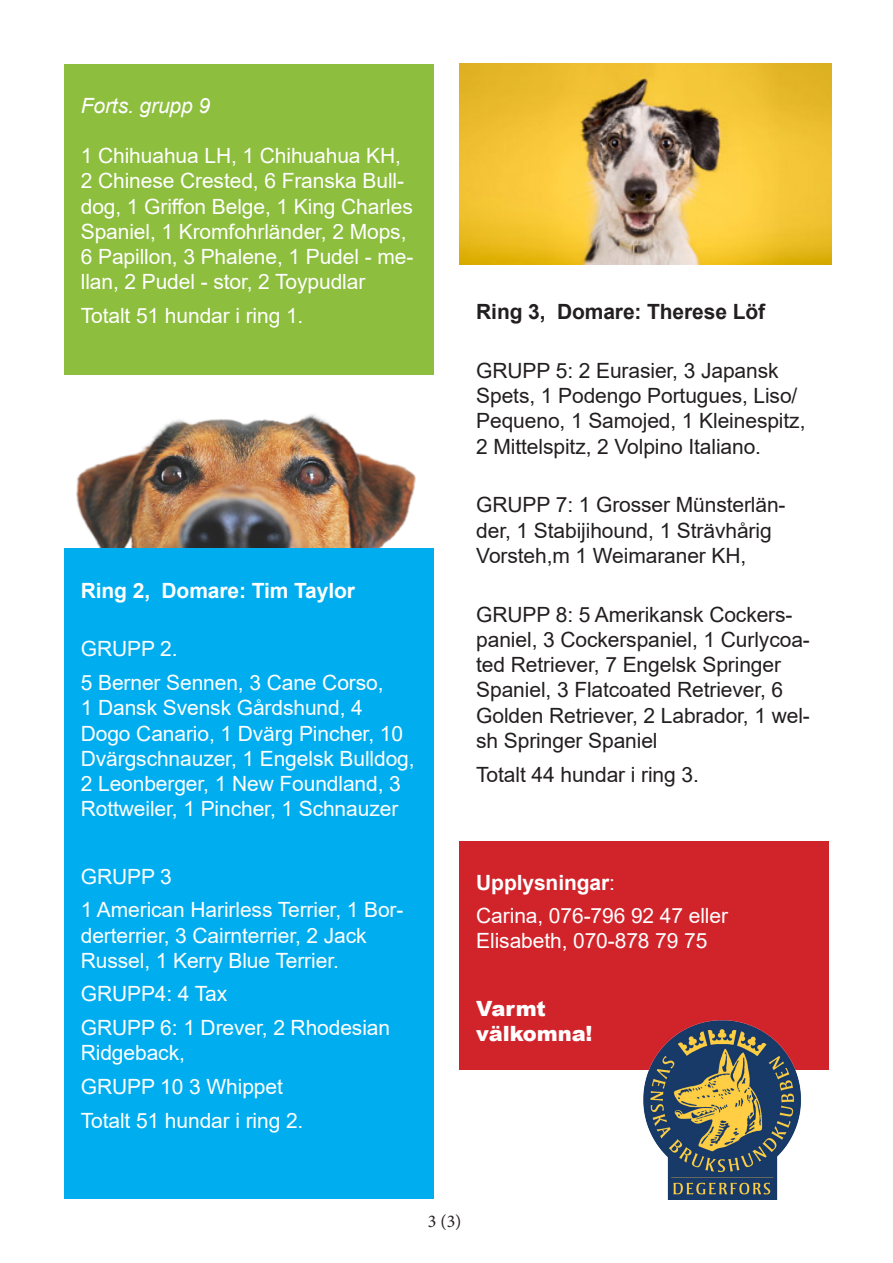
<style>
.page{position:relative;width:893px;height:1263px;background:#fff}
.page>*{position:absolute;margin:0;border:0;box-sizing:border-box;transform-origin:0 0}
.t1{font:21px/25.2px "Arial";letter-spacing:-.005em;color:#fff}
.t2{font:21px/25.2px "Arial";letter-spacing:-.005em;color:#231f20}
.t3{font:700 21px "Arial";letter-spacing:-.005em;color:#fff}
.t4{font:700 21px "Arial";letter-spacing:-.005em;color:#231f20}
.t5{font:900 21px/25.2px "Arial";letter-spacing:-.005em;color:#fff}
.t6{font:italic 21px "Arial";letter-spacing:-.005em;color:#fff}
.t7{font:18px "Minion Pro";color:#231f20}
.s1{font-weight:400}
</style>
<div class="page">
<img style="left:64px;top:374px;width:370px;height:175px">
<div style="left:64px;top:64px;width:370px;height:310px;background:#8dbe3e"></div>
<div style="left:64px;top:549px;width:370px;height:650px;background:#00aeef"></div>
<div style="left:459px;top:840px;width:370px;height:229px;background:#d1232a"></div>
<img style="left:625px;top:1020px;width:193px;height:179px">
<img style="left:459px;top:64px;width:372px;height:201px">
<p class="t6" style="left:81px;top:92px;width:131px">Forts. grupp 9</p>
<p class="t1" style="left:81px;top:143px;width:334px">1 Chihuahua LH, 1 Chihuahua KH, 2 Chinese Crested, 6 Franska Bull&shy;dog, 1 Griffon Belge, 1 King Charles Spaniel, 1 Kromfohrländer, 2 Mops, 6 Papillon, 3 Phalene, 1 Pudel - me&shy;llan, 2 Pudel - stor, 2 Toypudlar</p>
<p class="t1" style="left:81px;top:303px;width:224px">Totalt 51 hundar i ring 1.</p>
<p class="t3" style="left:81px;top:575px;width:276px">Ring 2, Domare: Tim Taylor</p>
<p class="t1" style="left:81px;top:636px;width:98px">GRUPP 2.</p>
<p class="t1" style="left:81px;top:670px;width:335px">5 Berner Sennen, 3 Cane Corso,<br>1 Dansk Svensk Gårdshund, 4<br>Dogo Canario, 1 Dvärg Pincher, 10<br>Dvärgschnauzer, 1 Engelsk Bulldog,<br>2 Leonberger, 1 New Foundland, 3<br>Rottweiler, 1 Pincher, 1 Schnauzer</p>
<p class="t1" style="left:81px;top:863px;width:93px">GRUPP 3</p>
<p class="t1" style="left:81px;top:897px;width:324px">1 American Harirless Terrier, 1 Bor&shy;derterrier, 3 Cairnterrier, 2 Jack<br>Russel, 1 Kerry Blue Terrier.</p>
<p class="t1" style="left:81px;top:981px;width:148px">GRUPP4: 4 Tax</p>
<p class="t1" style="left:81px;top:1015px;width:311px">GRUPP 6: 1 Drever, 2 Rhodesian<br>Ridgeback,</p>
<p class="t1" style="left:81px;top:1074px;width:204px">GRUPP 10 3 Whippet</p>
<p class="t1" style="left:81px;top:1108px;width:224px">Totalt 51 hundar i ring 2.</p>
<p class="t4" style="left:476px;top:297px;width:290px">Ring 3, Domare: Therese Löf</p>
<p class="t2" style="left:476px;top:358px;width:331px">GRUPP 5: 2 Eurasier, 3 Japansk Spets, 1 Podengo Portugues, Liso/ Pequeno, 1 Samojed, 1 Kleinespitz, 2 Mittelspitz, 2 Volpino Italiano.</p>
<p class="t2" style="left:476px;top:492px;width:311px">GRUPP 7: 1 Grosser Münsterlän&shy;der, 1 Stabijihound, 1 Strävhårig<br>Vorsteh,m 1 Weimaraner KH,</p>
<p class="t2" style="left:476px;top:602px;width:335px">GRUPP 8: 5 Amerikansk Cockers&shy;paniel, 3 Cockerspaniel, 1 Curlycoa&shy;ted Retriever, 7 Engelsk Springer<br>Spaniel, 3 Flatcoated Retriever, 6<br>Golden Retriever, 2 Labrador, 1 wel&shy;sh Springer Spaniel</p>
<p class="t2" style="left:476px;top:761px;width:224px">Totalt 44 hundar i ring 3.</p>
<p class="t3" style="left:476px;top:867px;width:140px">Upplysningar<span class="s1">:</span></p>
<p class="t1" style="left:476px;top:903px;width:253px">Carina, 076-796 92 47 eller<br>Elisabeth, 070-878 79 75</p>
<p class="t5" style="left:476px;top:995px;width:118px">Varmt välkomna!</p>
<p class="t7" style="left:428px;top:1209px;width:35px">3 (3)</p>
</div>
